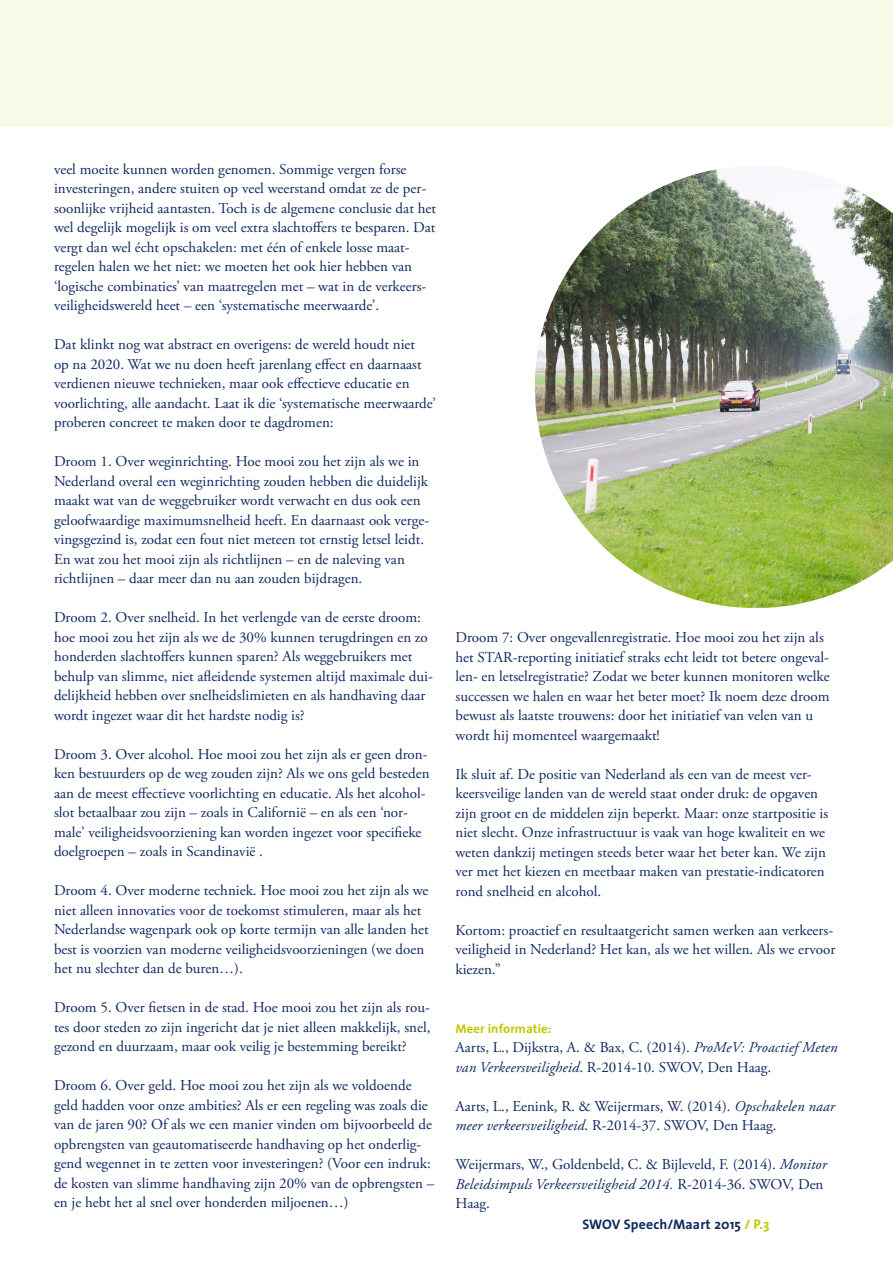
<style>
.page{position:relative;width:893px;height:1263px;background:#fff}
.page>*{position:absolute;margin:0;border:0;box-sizing:border-box;transform-origin:0 0}
.t1{font:15px/19.5px "Adobe Garamond Pro";color:#10295f}
.t2{font:700 13.8px "The Sans";letter-spacing:.01em;color:#10295f}
.t3{font:700 12.75px "The Sans";letter-spacing:.01em;color:#c1c800}
.s1{font-style:italic}
.s2{color:#c1c800}
</style>
<div class="page">
<div style="left:0;top:0;width:893px;height:127px;background:#f8f9e6"></div>
<img style="left:535px;top:169px;width:358px;height:439px">
<p class="t1" style="left:54px;top:160px;width:383px">veel moeite kunnen worden genomen. Sommige vergen forse investeringen, andere stuiten op veel weerstand omdat ze de per&shy;soonlijke vrijheid aantasten. Toch is de algemene conclusie dat het wel degelijk mogelijk is om veel extra slachtoffers te besparen. Dat vergt dan wel écht opschakelen: met één of enkele losse maat&shy;regelen halen we het niet: we moeten het ook hier hebben van ‘logische combinaties’ van maatregelen met – wat in de verkeers&shy;veiligheidswereld heet – een ‘systematische meerwaarde’.</p>
<p class="t1" style="left:54px;top:335px;width:383px">Dat klinkt nog wat abstract en overigens: de wereld houdt niet<br>op na 2020. Wat we nu doen heeft jarenlang effect en daarnaast verdienen nieuwe technieken, maar ook effectieve educatie en voorlichting, alle aandacht. Laat ik die ‘systematische meerwaarde’ proberen concreet te maken door te dagdromen:</p>
<p class="t1" style="left:54px;top:452px;width:377px">Droom 1. Over weginrichting. Hoe mooi zou het zijn als we in Nederland overal een weginrichting zouden hebben die duidelijk maakt wat van de weggebruiker wordt verwacht en dus ook een geloofwaardige maximumsnelheid heeft. En daarnaast ook verge&shy;vingsgezind is, zodat een fout niet meteen tot ernstig letsel leidt.<br>En wat zou het mooi zijn als richtlijnen – en de naleving van richtlijnen – daar meer dan nu aan zouden bijdragen.</p>
<p class="t1" style="left:54px;top:608px;width:380px">Droom 2. Over snelheid. In het verlengde van de eerste droom: hoe mooi zou het zijn als we de 30% kunnen terugdringen en zo honderden slachtoffers kunnen sparen? Als weggebruikers met behulp van slimme, niet afleidende systemen altijd maximale dui&shy;delijkheid hebben over snelheidslimieten en als handhaving daar wordt ingezet waar dit het hardste nodig is?</p>
<p class="t1" style="left:54px;top:745px;width:377px">Droom 3. Over alcohol. Hoe mooi zou het zijn als er geen dron&shy;ken bestuurders op de weg zouden zijn? Als we ons geld besteden aan de meest effectieve voorlichting en educatie. Als het alcohol&shy;slot betaalbaar zou zijn – zoals in Californië – en als een ‘nor&shy;male’ veiligheidsvoorziening kan worden ingezet voor specifieke doelgroepen – zoals in Scandinavië .</p>
<p class="t1" style="left:54px;top:881px;width:376px">Droom 4. Over moderne techniek. Hoe mooi zou het zijn als we niet alleen innovaties voor de toekomst stimuleren, maar als het Nederlandse wagenpark ook op korte termijn van alle landen het best is voorzien van moderne veiligheidsvoorzieningen (we doen het nu slechter dan de buren…).</p>
<p class="t1" style="left:54px;top:998px;width:378px;text-align:justify">Droom 5. Over fietsen in de stad. Hoe mooi zou het zijn als rou&shy;tes door steden zo zijn ingericht dat je niet alleen makkelijk, snel, gezond en duurzaam, maar ook veilig je bestemming bereikt?</p>
<p class="t1" style="left:54px;top:1076px;width:382px">Droom 6. Over geld. Hoe mooi zou het zijn als we voldoende geld hadden voor onze ambities? Als er een regeling was zoals die van de jaren 90? Of als we een manier vinden om bijvoorbeeld de opbrengsten van geautomatiseerde handhaving op het onderlig&shy;gend wegennet in te zetten voor investeringen? (Voor een indruk: de kosten van slimme handhaving zijn 20% van de opbrengsten – en je hebt het al snel over honderden miljoenen…)</p>
<p class="t1" style="left:455px;top:628px;width:376px">Droom 7: Over ongevallenregistratie. Hoe mooi zou het zijn als het STAR-reporting initiatief straks echt leidt tot betere ongeval&shy;len- en letselregistratie? Zodat we beter kunnen monitoren welke successen we halen en waar het beter moet? Ik noem deze droom bewust als laatste trouwens: door het initiatief van velen van u wordt hij momenteel waargemaakt!</p>
<p class="t1" style="left:455px;top:765px;width:374px">Ik sluit af. De positie van Nederland als een van de meest ver&shy;keersveilige landen van de wereld staat onder druk: de opgaven zijn groot en de middelen zijn beperkt. Maar: onze startpositie is niet slecht. Onze infrastructuur is vaak van hoge kwaliteit en we weten dankzij metingen steeds beter waar het beter kan. We zijn ver met het kiezen en meetbaar maken van prestatie-indicatoren rond snelheid en alcohol.</p>
<p class="t1" style="left:455px;top:921px;width:381px">Kortom: proactief en resultaatgericht samen werken aan verkeers&shy;veiligheid in Nederland? Het kan, als we het willen. Als we ervoor kiezen.”</p>
<p class="t3" style="left:455px;top:1017px;width:97px">Meer informatie:</p>
<p class="t1" style="left:455px;top:1038px;width:384px">Aarts, L., Dijkstra, A. &amp; Bax, C. (2014). <span class="s1">ProMeV: Proactief Meten van Verkeersveiligheid</span>. R-2014-10. SWOV, Den Haag.</p>
<p class="t1" style="left:455px;top:1096px;width:381px">Aarts, L., Eenink, R. &amp; Weijermars, W. (2014). <span class="s1">Opschakelen naar meer verkeersveiligheid</span>. R-2014-37. SWOV, Den Haag.</p>
<p class="t1" style="left:455px;top:1155px;width:373px">Weijermars, W., Goldenbeld, C. &amp; Bijleveld, F. (2014). <span class="s1">Monitor<br>Beleidsimpuls Verkeersveiligheid 2014.</span> R-2014-36. SWOV, Den<br>Haag.</p>
<p class="t2" style="left:582px;top:1212px;width:188px">SWOV Speech/Maart 2015 <span class="s2">/ P.3</span></p>
</div>
